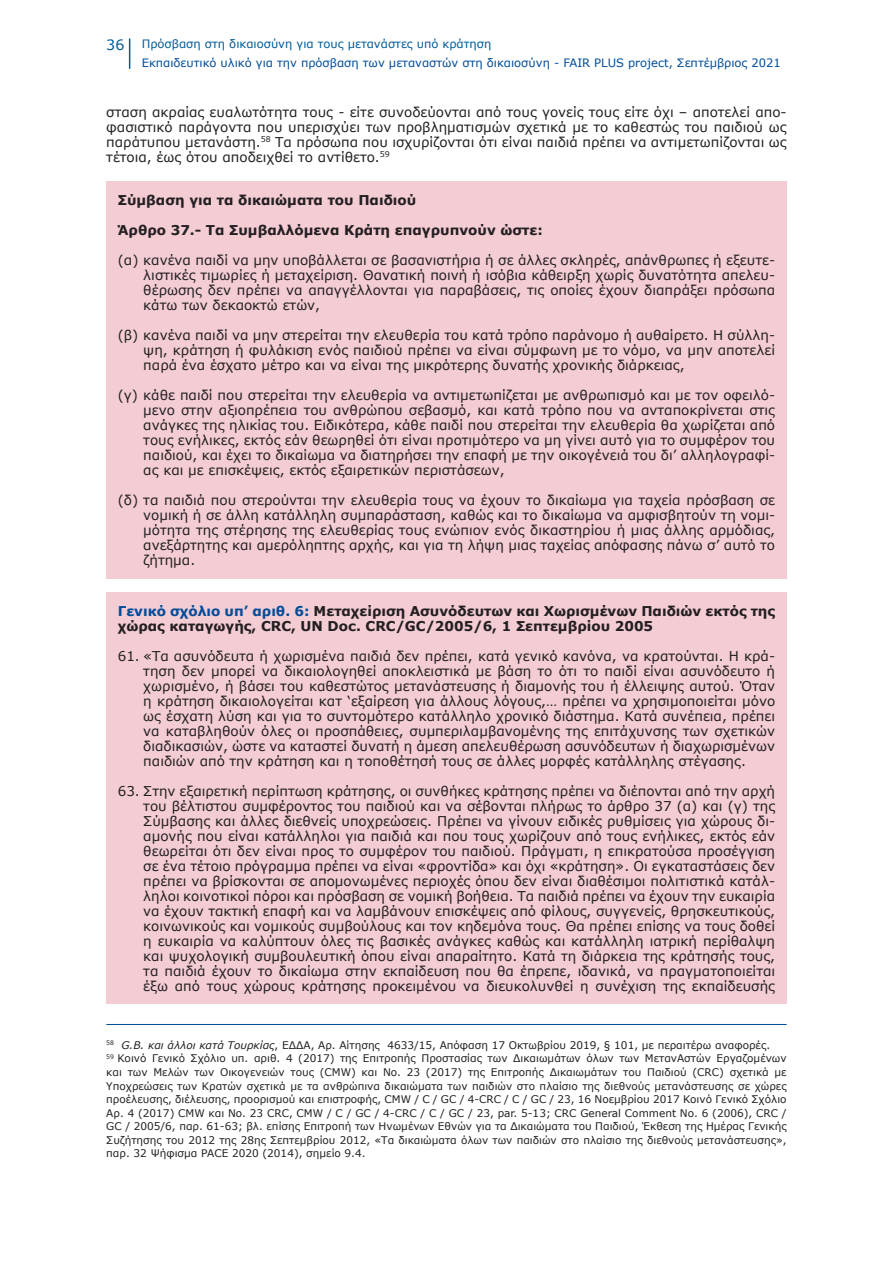
<style>
.page{position:relative;width:893px;height:1263px;background:#fff}
.page>*{position:absolute;margin:0;border:0;box-sizing:border-box;transform-origin:0 0}
.t1{font:14.25px "Verdana";color:#015b98}
.t2{font:13.5px/15px "Verdana";color:#231f20;text-align:justify}
.t3{font:700 13.5px/15px "Verdana";color:#231f20}
.t4{font:11.55px "Verdana";color:#004c99}
.t5{font:11.55px "Verdana";color:#015b98}
.t6{font:10.5px/13.5px "Verdana";color:#231f20;text-align:justify}
.s1{color:#004c99}
.s2{font-style:italic}
</style>
<div class="page">
<svg style="left:129px;top:39px;width:1px;height:29px"></svg>
<hr style="left:106px;top:1024px;width:681px;height:1px;background:#004c99">
<div style="left:106px;top:181px;width:681px;height:397px;background:#f3ccd4"></div>
<div style="left:106px;top:592px;width:681px;height:412px;background:#f3ccd4"></div>
<p class="t1" style="left:106px;top:36px;width:20px">36</p>
<p class="t5" style="left:142px;top:36px;width:351px">Πρόσβαση στη δικαιοσύνη για τους μετανάστες υπό κράτηση</p>
<p class="t4" style="left:142px;top:56px;width:641px">Εκπαιδευτικό υλικό για την πρόσβαση των μεταναστών στη δικαιοσύνη - FAIR PLUS project, Σεπτέμβριος 2021</p>
<p class="t2" style="left:106px;top:104px;width:682px">σταση ακραίας ευαλωτότητα τους - είτε συνοδεύονται από τους γονείς τους είτε όχι – αποτελεί απο&shy;φασιστικό παράγοντα που υπερισχύει των προβληματισμών σχετικά με το καθεστώς του παιδιού ως παράτυπου μετανάστη.<sup>58</sup> Τα πρόσωπα που ισχυρίζονται ότι είναι παιδιά πρέπει να αντιμετωπίζονται ως τέτοια, έως ότου αποδειχθεί το αντίθετο.<sup>59</sup></p>
<p class="t3" style="left:118px;top:193px;width:300px">Σύμβαση για τα δικαιώματα του Παιδιού</p>
<p class="t3" style="left:118px;top:223px;width:426px">Άρθρο 37.- Τα Συμβαλλόμενα Κράτη επαγρυπνούν ώστε:</p>
<p class="t2" style="left:143px;top:253px;width:633px;text-indent:-26px">(α) κανένα παιδί να μην υποβάλλεται σε βασανιστήρια ή σε άλλες σκληρές, απάνθρωπες ή εξευτε&shy;λιστικές τιμωρίες ή μεταχείριση. Θανατική ποινή ή ισόβια κάθειρξη χωρίς δυνατότητα απελευ&shy;θέρωσης δεν πρέπει να απαγγέλλονται για παραβάσεις, τις οποίες έχουν διαπράξει πρόσωπα κάτω των δεκαοκτώ ετών,</p>
<p class="t2" style="left:143px;top:328px;width:633px;text-indent:-26px">(β) κανένα παιδί να μην στερείται την ελευθερία του κατά τρόπο παράνομο ή αυθαίρετο. Η σύλλη&shy;ψη, κράτηση ή φυλάκιση ενός παιδιού πρέπει να είναι σύμφωνη με το νόμο, να μην αποτελεί παρά ένα έσχατο μέτρο και να είναι της μικρότερης δυνατής χρονικής διάρκειας,</p>
<p class="t2" style="left:143px;top:388px;width:633px;text-indent:-26px">(γ) κάθε παιδί που στερείται την ελευθερία να αντιμετωπίζεται με ανθρωπισμό και με τον οφειλό&shy;μενο στην αξιοπρέπεια του ανθρώπου σεβασμό, και κατά τρόπο που να ανταποκρίνεται στις ανάγκες της ηλικίας του. Ειδικότερα, κάθε παιδί που στερείται την ελευθερία θα χωρίζεται από τους ενήλικες, εκτός εάν θεωρηθεί ότι είναι προτιμότερο να μη γίνει αυτό για το συμφέρον του παιδιού, και έχει το δικαίωμα να διατηρήσει την επαφή με την οικογένειά του δι’ αλληλογραφί&shy;ας και με επισκέψεις, εκτός εξαιρετικών περιστάσεων,</p>
<p class="t2" style="left:143px;top:493px;width:633px;text-indent:-26px">(δ) τα παιδιά που στερούνται την ελευθερία τους να έχουν το δικαίωμα για ταχεία πρόσβαση σε νομική ή σε άλλη κατάλληλη συμπαράσταση, καθώς και το δικαίωμα να αμφισβητούν τη νομι&shy;μότητα της στέρησης της ελευθερίας τους ενώπιον ενός δικαστηρίου ή μιας άλλης αρμόδιας, ανεξάρτητης και αμερόληπτης αρχής, και για τη λήψη μιας ταχείας απόφασης πάνω σ’ αυτό το ζήτημα.</p>
<p class="t3" style="left:118px;top:604px;width:659px"><span class="s1">Γενικό σχόλιο υπ’ αριθ. 6:</span> Μεταχείριση Ασυνόδευτων και Χωρισμένων Παιδιών εκτός της χώρας καταγωγής, CRC, UN Doc. CRC/GC/2005/6, 1 Σεπτεμβρίου 2005</p>
<p class="t2" style="left:143px;top:649px;width:633px;text-indent:-26px">61. «Τα ασυνόδευτα ή χωρισμένα παιδιά δεν πρέπει, κατά γενικό κανόνα, να κρατούνται. Η κρά&shy;τηση δεν μπορεί να δικαιολογηθεί αποκλειστικά με βάση το ότι το παιδί είναι ασυνόδευτο ή χωρισμένο, ή βάσει του καθεστώτος μετανάστευσης ή διαμονής του ή έλλειψης αυτού. Όταν η κράτηση δικαιολογείται κατ ‘εξαίρεση για άλλους λόγους,… πρέπει να χρησιμοποιείται μόνο ως έσχατη λύση και για το συντομότερο κατάλληλο χρονικό διάστημα. Κατά συνέπεια, πρέπει να καταβληθούν όλες οι προσπάθειες, συμπεριλαμβανομένης της επιτάχυνσης των σχετικών διαδικασιών, ώστε να καταστεί δυνατή η άμεση απελευθέρωση ασυνόδευτων ή διαχωρισμένων παιδιών από την κράτηση και η τοποθέτησή τους σε άλλες μορφές κατάλληλης στέγασης.</p>
<p class="t2" style="left:143px;top:784px;width:633px;text-indent:-26px">63. Στην εξαιρετική περίπτωση κράτησης, οι συνθήκες κράτησης πρέπει να διέπονται από την αρχή του βέλτιστου συμφέροντος του παιδιού και να σέβονται πλήρως το άρθρο 37 (α) και (γ) της Σύμβασης και άλλες διεθνείς υποχρεώσεις. Πρέπει να γίνουν ειδικές ρυθμίσεις για χώρους δι&shy;αμονής που είναι κατάλληλοι για παιδιά και που τους χωρίζουν από τους ενήλικες, εκτός εάν θεωρείται ότι δεν είναι προς το συμφέρον του παιδιού. Πράγματι, η επικρατούσα προσέγγιση σε ένα τέτοιο πρόγραμμα πρέπει να είναι «φροντίδα» και όχι «κράτηση». Οι εγκαταστάσεις δεν πρέπει να βρίσκονται σε απομονωμένες περιοχές όπου δεν είναι διαθέσιμοι πολιτιστικά κατάλ&shy;ληλοι κοινοτικοί πόροι και πρόσβαση σε νομική βοήθεια. Τα παιδιά πρέπει να έχουν την ευκαιρία να έχουν τακτική επαφή και να λαμβάνουν επισκέψεις από φίλους, συγγενείς, θρησκευτικούς, κοινωνικούς και νομικούς συμβούλους και τον κηδεμόνα τους. Θα πρέπει επίσης να τους δοθεί η ευκαιρία να καλύπτουν όλες τις βασικές ανάγκες καθώς και κατάλληλη ιατρική περίθαλψη και ψυχολογική συμβουλευτική όπου είναι απαραίτητο. Κατά τη διάρκεια της κράτησής τους, τα παιδιά έχουν το δικαίωμα στην εκπαίδευση που θα έπρεπε, ιδανικά, να πραγματοποιείται έξω από τους χώρους κράτησης προκειμένου να διευκολυνθεί η συνέχιση της εκπαίδευσής</p>
<p class="t6" style="left:106px;top:1038px;width:665px"><sup>58</sup> <span class="s2">G.B. και άλλοι κατά Τουρκίας</span>, ΕΔΔΑ, Αρ. Αίτησης 4633/15, Απόφαση 17 Οκτωβρίου 2019, § 101, με περαιτέρω αναφορές.</p>
<p class="t6" style="left:106px;top:1052px;width:682px"><sup>59</sup> Κοινό Γενικό Σχόλιο υπ. αριθ. 4 (2017) της Επιτροπής Προστασίας των Δικαιωμάτων όλων των ΜετανΑστών Εργαζομένων και των Μελών των Οικογενειών τους (CMW) και Νο. 23 (2017) της Επιτροπής Δικαιωμάτων του Παιδιού (CRC) σχετικά με Υποχρεώσεις των Κρατών σχετικά με τα ανθρώπινα δικαιώματα των παιδιών στο πλαίσιο της διεθνούς μετανάστευσης σε χώρες προέλευσης, διέλευσης, προορισμού και επιστροφής, CMW / C / GC / 4-CRC / C / GC / 23, 16 Νοεμβρίου 2017 Κοινό Γενικό Σχόλιο Αρ. 4 (2017) CMW και No. 23 CRC, CMW / C / GC / 4-CRC / C / GC / 23, par. 5-13; CRC General Comment No. 6 (2006), CRC / GC / 2005/6, παρ. 61-63; βλ. επίσης Επιτροπή των Ηνωμένων Εθνών για τα Δικαιώματα του Παιδιού, Έκθεση της Ημέρας Γενικής Συζήτησης του 2012 της 28ης Σεπτεμβρίου 2012, «Τα δικαιώματα όλων των παιδιών στο πλαίσιο της διεθνούς μετανάστευσης», παρ. 32 Ψήφισμα PACE 2020 (2014), σημείο 9.4.</p>
</div>
